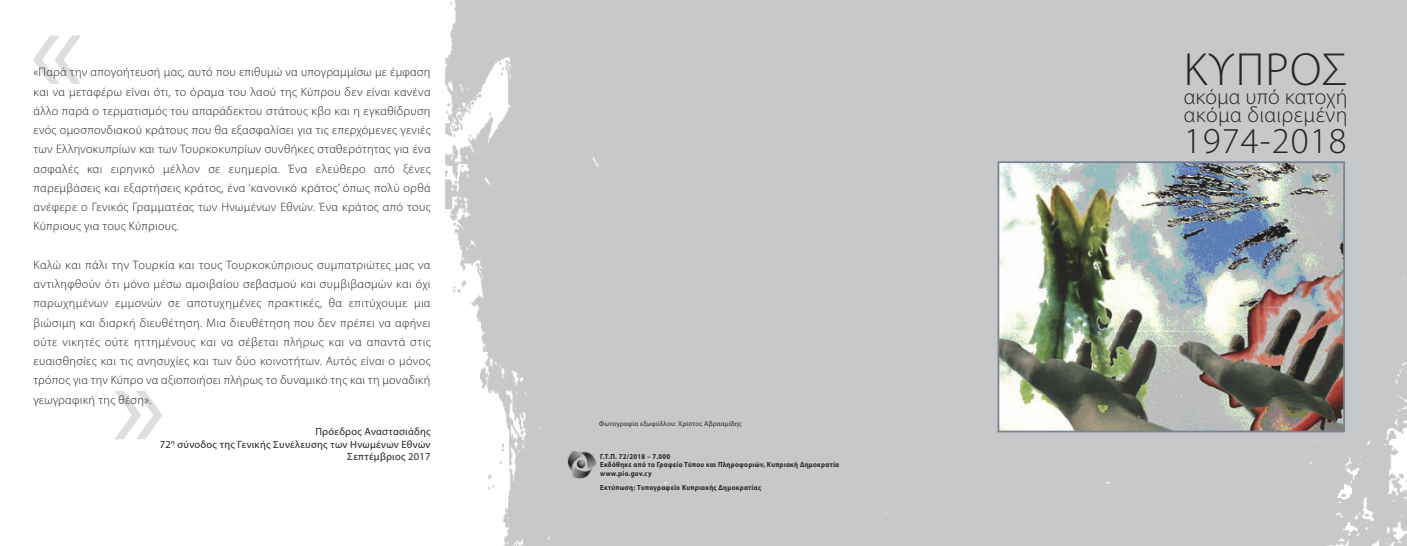
<style>
.page{position:relative;width:1407px;height:546px;background:#fff}
.page>*{position:absolute;margin:0;border:0;box-sizing:border-box;transform-origin:0 0}
.t1{font:131.25px "Myriad Pro";color:#dededf}
.t2{font:300 46.64px "Myriad Pro";letter-spacing:.025em;color:#272526}
.t3{font:300 36.57px "Myriad Pro";letter-spacing:.03em;color:#272526}
.t4{font:300 21.88px/18.4px "Myriad Pro";letter-spacing:.01em;color:#272526}
.t5{font:300 12.25px/19.2px "Myriad Pro";letter-spacing:.025em;color:#272526;text-align:justify}
.t6{font:10.5px/12.2px "Myriad Pro";letter-spacing:.025em;color:#272526;text-align:right}
.t7{font:700 7.44px/8.8px "Myriad Pro";letter-spacing:.045em;color:#272526;scale:.9 1}
.t8{font:7px "Myriad Pro";letter-spacing:.025em;color:#272526}
</style>
<div class="page">
<div style="left:445px;top:0;width:961px;height:546px;background:#c7c8ca"></div>
<img style="left:567px;top:450px;width:29px;height:28px">
<img style="left:1000px;top:164px;width:341px;height:265px">
<div style="left:997px;top:161px;width:347px;height:271px;border:2px solid #7a8393"></div>
<h1 class="t1" style="left:29px;top:0;width:56px">«</h1>
<p class="t5" style="left:33px;top:63px;width:398px">«Παρά την απογοήτευσή μας, αυτό που επιθυμώ να υπογραμμίσω με έμφαση και να μεταφέρω είναι ότι, το όραμα του λαού της Κύπρου δεν είναι κανένα άλλο παρά ο τερματισμός του απαράδεκτου στάτους κβο και η εγκαθίδρυση ενός ομοσπονδιακού κράτους που θα εξασφαλίσει για τις επερχόμενες γενιές των Ελληνοκυπρίων και των Τουρκοκυπρίων συνθήκες σταθερότητας για ένα ασφαλές και ειρηνικό μέλλον σε ευημερία. Ένα ελεύθερο από ξένες παρεμβάσεις και εξαρτήσεις κράτος, ένα ‘κανονικό κράτος’ όπως πολύ ορθά ανέφερε ο Γενικός Γραμματέας των Ηνωμένων Εθνών. Ένα κράτος από τους Κύπριους για τους Κύπριους.</p>
<p class="t5" style="left:33px;top:256px;width:398px">Καλώ και πάλι την Τουρκία και τους Τουρκοκύπριους συμπατριώτες μας να αντιληφθούν ότι μόνο μέσω αμοιβαίου σεβασμού και συμβιβασμών και όχι παρωχημένων εμμονών σε αποτυχημένες πρακτικές, θα επιτύχουμε μια βιώσιμη και διαρκή διευθέτηση. Μια διευθέτηση που δεν πρέπει να αφήνει ούτε νικητές ούτε ηττημένους και να σέβεται πλήρως και να απαντά στις ευαισθησίες και τις ανησυχίες και των δύο κοινοτήτων. Αυτός είναι ο μόνος τρόπος για την Κύπρο να αξιοποιήσει πλήρως το δυναμικό της και τη μοναδική γεωγραφική της θέση».</p>
<p class="t6" style="left:160px;top:426px;width:272px">Πρόεδρος Αναστασιάδης<br>72<sup>η</sup> σύνοδος της Γενικής Συνέλευσης των Ηνωμένων Εθνών<br>Σεπτέμβριος 2017</p>
<h1 class="t1" style="left:111px;top:355px;width:56px">»</h1>
<p class="t8" style="left:599px;top:421px;width:144px">Φωτογραφία εξωφύλλου: Χρίστος Αβρααμίδης</p>
<p class="t7" style="left:600px;top:452px;width:267px">Γ.Τ.Π. 72/2018 – 7.000<br>Εκδόθηκε από το Γραφείο Τύπου και Πληροφοριών, Κυπριακή Δημοκρατία www.pio.gov.cy</p>
<p class="t7" style="left:600px;top:483px;width:180px">Εκτύπωση: Τυπογραφείο Κυπριακής Δημοκρατίας</p>
<h2 class="t2" style="left:1183px;top:51px;width:165px">ΚΥΠΡΟΣ</h2>
<h3 class="t4" style="left:1183px;top:89px;width:165px">ακόμα υπό κατοχή ακόμα διαιρεμένη</h3>
<h3 class="t3" style="left:1183px;top:127px;width:164px">1974-2018</h3>
</div>
